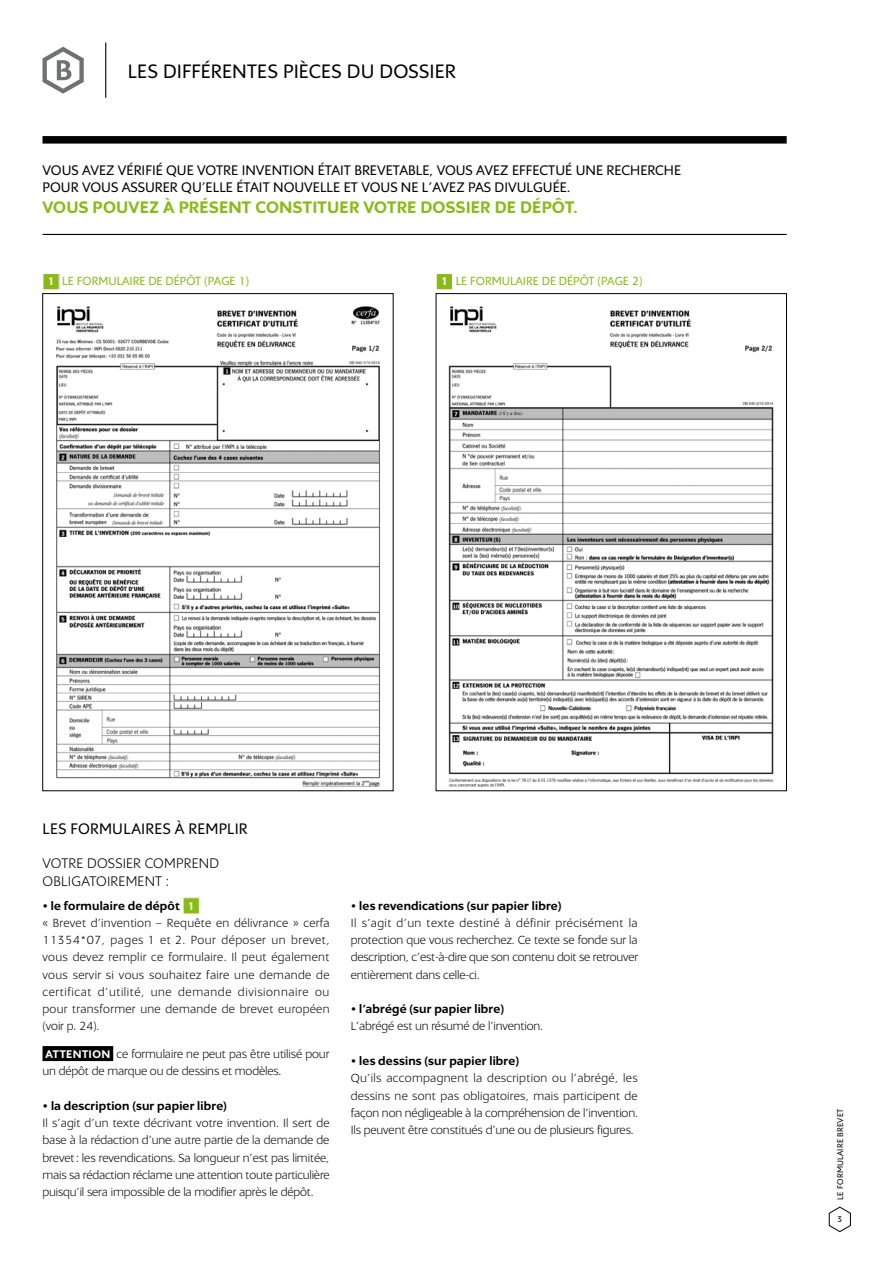
<style>
.page{position:relative;width:893px;height:1263px;background:#fff}
.page>*{position:absolute;margin:0;border:0;box-sizing:border-box;transform-origin:0 0}
.t1{font:21px "Inpi";letter-spacing:.005em;color:#000}
.t2{font:700 18px "Inpi";letter-spacing:.01em;color:#89ba17}
.t3{font:16.5px "Inpi";letter-spacing:.015em;color:#000}
.t4{font:15px/17.2px "Inpi";color:#000}
.t5{font:300 15px/17.2px "Inpi";letter-spacing:.015em;color:#000}
.t6{font:300 12.75px/17.2px "Inpi";letter-spacing:-.005em;color:#000;text-align:justify}
.t7{font:300 12.75px/17.2px "Inpi";letter-spacing:.025em;color:#000}
.t8{font:700 12.75px "Inpi";letter-spacing:.015em;color:#000}
.t9{font:12.75px "Inpi";color:#89ba17}
.t10{font:9px "Inpi";letter-spacing:.02em;color:#000}
.s1{font-weight:700;font-size:12px;color:#fff}
.s2{font-weight:700}
</style>
<div class="page">
<svg style="left:828px;top:1206px;width:23px;height:26px"></svg>
<div style="left:43px;top:136px;width:744px;height:8px;background:#000"></div>
<hr style="left:105px;top:43px;width:1px;height:55px;background:#000">
<svg style="left:43px;top:47px;width:41px;height:47px"></svg>
<hr style="left:43px;top:234px;width:744px;height:1px;background:#000">
<img style="left:56px;top:306px;width:324px;height:481px">
<img style="left:448px;top:306px;width:326px;height:482px">
<div style="left:43px;top:274px;width:16px;height:16px;background:#89ba17"></div>
<div style="left:436px;top:274px;width:16px;height:16px;background:#89ba17"></div>
<div style="left:436px;top:273px;width:17px;height:17px;border:1px solid #fff"></div>
<div style="left:43px;top:1046px;width:70px;height:15px;background:#000"></div>
<div style="left:183px;top:898px;width:16px;height:16px;background:#89ba17"></div>
<div style="left:183px;top:897px;width:17px;height:17px;border:1px solid #fff"></div>
<h1 class="t1" style="left:128px;top:60px;width:329px">LES DIFFÉRENTES PIÈCES DU DOSSIER</h1>
<p class="t4" style="left:43px;top:162px;width:640px">VOUS AVEZ VÉRIFIÉ Q UE VOTRE INVENTION ÉTAIT BREVETABLE, VOUS AVEZ EFFECTUÉ UNE RECHERCHE<br>POUR VOUS ASSURER Q U’ELLE ÉTAIT NOUVELLE ET VOUS NE L’AVEZ PAS DIVULGUÉE.</p>
<h2 class="t2" style="left:43px;top:197px;width:537px">Vous pouvez à présent constituer votre dossier de dépôt.</h2>
<p class="t9" style="left:47px;top:274px;width:203px"><span class="s1">1</span> LE FORMULAIRE DE DÉPÔT (PAGE 1)</p>
<p class="t9" style="left:441px;top:274px;width:203px"><span class="s1">1</span> LE FORMULAIRE DE DÉPÔT (PAGE 2)</p>
<p class="t3" style="left:43px;top:819px;width:206px">LES FORMULAIRES À REMPLIR</p>
<p class="t5" style="left:43px;top:855px;width:178px">Votre dossier comprend obligatoirement :</p>
<p class="t7" style="left:43px;top:897px;width:289px"><span class="s2">• le formulaire de dépôt</span> <span class="s1">1<br></span>« Brevet d’invention – Requête en délivrance » cerfa 11354*07, pages 1 et 2. Pour déposer un brevet, vous devez remplir ce formulaire. I l peut également vous servir si vous souhaitez faire une demande de certificat d’utilité, une demande divisionnaire ou pour transformer une demande de brevet européen (voir p. 24).</p>
<p class="t6" style="left:43px;top:1045px;width:288px"><span class="s1">Attention</span> ce formulaire ne peut pas être utilisé pour un dépôt de marque ou de dessins et modèles.</p>
<p class="t8" style="left:43px;top:1098px;width:186px">• la description (sur papier libre)</p>
<p class="t6" style="left:43px;top:1114px;width:289px">I l s’agit d’un texte décrivant votre invention. I l sert de base à la rédaction d’une autre partie de la demande de brevet: les revendications. Sa longueur n’est pas limitée, mais sa rédaction réclame une attention toute particulière puisqu’il sera impossible de la modifier après le dépôt.</p>
<p class="t8" style="left:351px;top:898px;width:212px">• les revendications (sur papier libre)</p>
<p class="t6" style="left:351px;top:914px;width:289px">I l s’agit d’un texte destiné à définir précisément la protection que vous recherchez. Ce texte se fonde sur la description, c’est-à-dire que son contenu doit se retrouver entièrement dans celle-ci.</p>
<p class="t8" style="left:351px;top:1002px;width:155px">• l’abrégé (sur papier libre)</p>
<p class="t6" style="left:351px;top:1018px;width:194px">L’abrégé est un résumé de l’invention.</p>
<p class="t8" style="left:351px;top:1054px;width:170px">• les dessins (sur papier libre)</p>
<p class="t6" style="left:351px;top:1070px;width:289px">Qu’ils accompagnent la description ou l’abrégé, les dessins ne sont pas obligatoires, mais participent de façon non négligeable à la compréhension de l’invention.<br>I ls peuvent être constitués d’une ou de plusieurs figures.</p>
<p class="t10" style="left:835px;top:1200px;width:93px;rotate:-90deg">LE FORMULAIRE BREVET</p>
<p class="t10" style="left:837px;top:1214px;width:7px">3</p>
</div>
